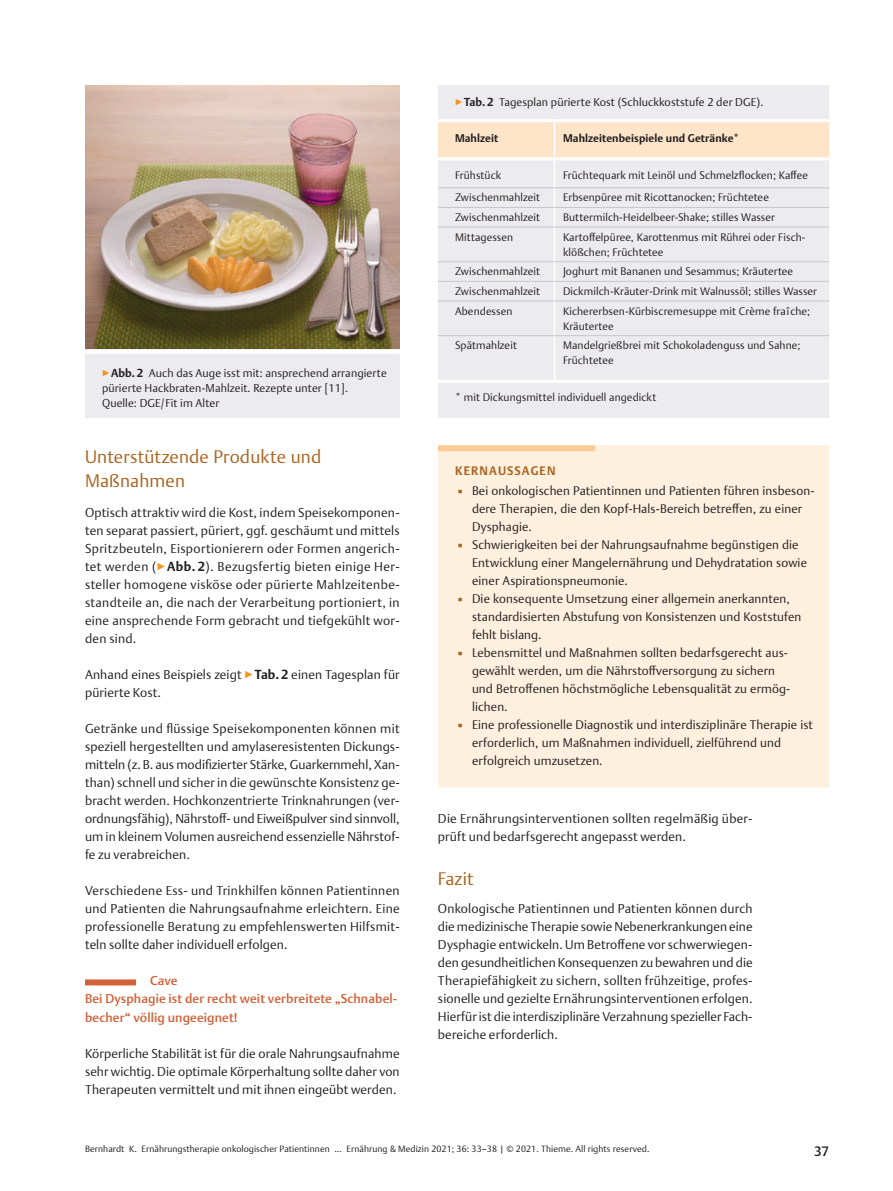
<style>
.page{position:relative;width:893px;height:1191px;background:#fff}
.page>*{position:absolute;margin:0;border:0;box-sizing:border-box;transform-origin:0 0}
.t1{font:300 18px/24px "Thieme Argo 2011";letter-spacing:.01em;color:#a96520}
.t2{font:500 13.5px "Thieme Argo 2011";color:#231f20}
.t3{font:300 12.75px/18px "Thieme Argo 2011";letter-spacing:.01em;color:#231f20;text-align:justify}
.t4{font:500 12.75px/18px "Thieme Argo 2011";letter-spacing:.01em;color:#d26038}
.t5{font:300 12.3px/18px "Thieme Argo 2011";letter-spacing:.01em;color:#231f20}
.t6{font:700 12px "Thieme Argo 2011";letter-spacing:.1em;color:#a96520}
.t7{font:300 11.25px/15px "Thieme Argo 2011";letter-spacing:.01em;color:#231f20}
.t8{font:300 10.8px/15px "Thieme Argo 2011";letter-spacing:.01em;color:#231f20}
.t9{font:700 10.8px "Thieme Argo 2011";letter-spacing:.01em;color:#231f20}
.t10{font:300 9px "Thieme Argo 2011";letter-spacing:.01em;color:#231f20}
.s1{color:#f7931d}
.s2{font-weight:700}
.s3{color:#a96520}
</style>
<div class="page">
<div style="left:85px;top:979px;width:51px;height:6px;background:#d26038"></div>
<img style="left:85px;top:85px;width:315px;height:265px">
<div style="left:85px;top:350px;width:315px;height:68px;background:#ececee"></div>
<hr style="left:85px;top:350px;width:315px;height:4px;background:#fff">
<div style="left:438px;top:85px;width:391px;height:333px;background:#ececee"></div>
<svg style="left:438px;top:122px;width:391px;height:105px;background:#f2e9e1"></svg>
<hr style="left:554px;top:227px;width:1px;height:34px;background:#fff">
<svg style="left:554px;top:262px;width:1px;height:39px"></svg>
<hr style="left:554px;top:301px;width:1px;height:34px;background:#fff">
<hr style="left:554px;top:336px;width:1px;height:44px;background:#fff">
<hr style="left:438px;top:207px;width:116px;height:1px;background:#c7c8ca">
<hr style="left:554px;top:207px;width:275px;height:1px;background:#c7c8ca">
<hr style="left:438px;top:227px;width:116px;height:1px;background:#c7c8ca">
<hr style="left:554px;top:227px;width:275px;height:1px;background:#c7c8ca">
<hr style="left:438px;top:261px;width:116px;height:1px;background:#c7c8ca">
<hr style="left:554px;top:261px;width:275px;height:1px;background:#c7c8ca">
<hr style="left:438px;top:281px;width:116px;height:1px;background:#c7c8ca">
<hr style="left:554px;top:281px;width:275px;height:1px;background:#c7c8ca">
<hr style="left:438px;top:301px;width:116px;height:1px;background:#c7c8ca">
<hr style="left:554px;top:301px;width:275px;height:1px;background:#c7c8ca">
<hr style="left:438px;top:380px;width:116px;height:3px;background:#fff">
<hr style="left:554px;top:380px;width:275px;height:3px;background:#fff">
<hr style="left:438px;top:119px;width:116px;height:3px;background:#fff">
<hr style="left:554px;top:119px;width:275px;height:3px;background:#fff">
<hr style="left:438px;top:187px;width:116px;height:1px;background:#c7c8ca">
<hr style="left:554px;top:187px;width:275px;height:1px;background:#c7c8ca">
<hr style="left:438px;top:335px;width:116px;height:1px;background:#c7c8ca">
<hr style="left:554px;top:335px;width:275px;height:1px;background:#c7c8ca">
<div style="left:438px;top:451px;width:391px;height:336px;background:#fef0de"></div>
<div style="left:595px;top:445px;width:234px;height:6px;background:#fef0de"></div>
<div style="left:438px;top:445px;width:157px;height:6px;background:#fdcb93"></div>
<p class="t7" style="left:102px;top:365px;width:286px"><span class="s1">▶</span><span class="s2">Abb. 2</span> Auch das Auge isst mit: ansprechend arrangierte pürierte Hackbraten-Mahlzeit. Rezepte unter [11].<br>Quelle: DGE/Fit im Alter</p>
<h1 class="t1" style="left:85px;top:444px;width:238px">Unterstützende Produkte und<br>Maßnahmen</h1>
<p class="t3" style="left:85px;top:503px;width:316px">Optisch attraktiv wird die Kost, indem Speisekomponen&shy;ten separat passiert, püriert, ggf. geschäumt und mittels Spritzbeuteln, Eisportionierern oder Formen angerich&shy;tet werden (<span class="s1">▶</span><span class="s2">Abb. 2</span>). Bezugsfertig bieten einige Her&shy;steller homogene visköse oder pürierte Mahlzeitenbe&shy;standteile an, die nach der Verarbeitung portioniert, in eine ansprechende Form gebracht und tiefgekühlt wor&shy;den sind.</p>
<p class="t3" style="left:85px;top:665px;width:316px">Anhand eines Beispiels zeigt <span class="s1">▶</span><span class="s2">Tab. 2</span> einen Tagesplan für pürierte Kost.</p>
<p class="t3" style="left:85px;top:719px;width:316px">Getränke und flüssige Speisekomponenten können mit speziell hergestellten und amylaseresistenten Dickungs&shy;mitteln (z.B. aus modifizierter Stärke, Guarkernmehl, Xan&shy;than) schnell und sicher in die gewünschte Konsistenz ge&shy;bracht werden. Hochkonzentrierte Trinknahrungen (ver&shy;ordnungsfähig), Nährstoff- und Eiweißpulver sind sinnvoll, um in kleinem Volumen ausreichend essenzielle Nährstof&shy;fe zu verabreichen.</p>
<p class="t3" style="left:85px;top:881px;width:316px">Verschiedene Ess- und Trinkhilfen können Patientinnen und Patienten die Nahrungsaufnahme erleichtern. Eine professionelle Beratung zu empfehlenswerten Hilfsmit&shy;teln sollte daher individuell erfolgen.</p>
<p class="t4" style="left:85px;top:971px;width:314px;text-indent:65px">Cave<br>Bei Dysphagie ist der recht weit verbreitete „Schnabel&shy;becher“ völlig ungeeignet!</p>
<p class="t3" style="left:85px;top:1043px;width:316px">Körperliche Stabilität ist für die orale Nahrungsaufnahme sehr wichtig. Die optimale Körperhaltung sollte daher von Therapeuten vermittelt und mit ihnen eingeübt werden.</p>
<p class="t7" style="left:455px;top:94px;width:310px"><span class="s1">▶</span><span class="s2">Tab. 2</span> Tagesplan pürierte Kost (Schluckkoststufe 2 der DGE).</p>
<p class="t9" style="left:455px;top:131px;width:45px">Mahlzeit</p>
<p class="t9" style="left:563px;top:131px;width:178px">Mahlzeitenbeispiele und Getränke*</p>
<p class="t8" style="left:455px;top:168px;width:48px">Frühstück</p>
<p class="t8" style="left:563px;top:168px;width:247px">Früchtequark mit Leinöl und Schmelzflocken; Kaffee</p>
<p class="t8" style="left:455px;top:190px;width:87px">Zwischenmahlzeit</p>
<p class="t8" style="left:563px;top:190px;width:207px">Erbsenpüree mit Ricottanocken; Früchtetee</p>
<p class="t8" style="left:455px;top:209px;width:87px">Zwischenmahlzeit</p>
<p class="t8" style="left:563px;top:209px;width:213px">Buttermilch-Heidelbeer-Shake; stilles Wasser</p>
<p class="t8" style="left:455px;top:229px;width:60px">Mittagessen</p>
<p class="t8" style="left:563px;top:229px;width:244px">Kartoffelpüree, Karottenmus mit Rührei oder Fisch&shy;klößchen; Früchtetee</p>
<p class="t8" style="left:455px;top:264px;width:87px">Zwischenmahlzeit</p>
<p class="t8" style="left:563px;top:264px;width:232px">Joghurt mit Bananen und Sesammus; Kräutertee</p>
<p class="t8" style="left:455px;top:283px;width:87px">Zwischenmahlzeit</p>
<p class="t8" style="left:563px;top:283px;width:256px">Dickmilch-Kräuter-Drink mit Walnussöl; stilles Wasser</p>
<p class="t8" style="left:455px;top:303px;width:59px">Abendessen</p>
<p class="t8" style="left:563px;top:303px;width:249px">Kichererbsen-Kürbiscremesuppe mit Crème fraîche;<br>Kräutertee</p>
<p class="t8" style="left:455px;top:338px;width:63px">Spätmahlzeit</p>
<p class="t8" style="left:563px;top:338px;width:239px">Mandelgrießbrei mit Schokoladenguss und Sahne;<br>Früchtetee</p>
<p class="t8" style="left:455px;top:389px;width:203px">* mit Dickungsmittel individuell angedickt</p>
<p class="t6" style="left:455px;top:463px;width:102px">KERNAUSSAGEN</p>
<p class="t5" style="left:472px;top:481px;width:344px;text-indent:-17px"><span class="s3">▪</span> Bei onkologischen Patientinnen und Patienten führen insbeson&shy;dere Therapien, die den Kopf-Hals-Bereich betreffen, zu einer<br>Dysphagie.</p>
<p class="t5" style="left:472px;top:535px;width:337px;text-indent:-17px"><span class="s3">▪</span> Schwierigkeiten bei der Nahrungsaufnahme begünstigen die<br>Entwicklung einer Mangelernährung und Dehydratation sowie einer Aspirationspneumonie.</p>
<p class="t5" style="left:472px;top:589px;width:331px;text-indent:-17px"><span class="s3">▪</span> Die konsequente Umsetzung einer allgemein anerkannten, standardisierten Abstufung von Konsistenzen und Koststufen fehlt bislang.</p>
<p class="t5" style="left:472px;top:643px;width:319px;text-indent:-17px"><span class="s3">▪</span> Lebensmittel und Maßnahmen sollten bedarfsgerecht aus&shy;gewählt werden, um die Nährstoffversorgung zu sichern und Betroffenen höchstmögliche Lebensqualität zu ermög&shy;lichen.</p>
<p class="t5" style="left:472px;top:715px;width:343px;text-indent:-17px"><span class="s3">▪</span> Eine professionelle Diagnostik und interdisziplinäre Therapie ist erforderlich, um Maßnahmen individuell, zielführend und erfolgreich umzusetzen.</p>
<p class="t3" style="left:438px;top:809px;width:316px">Die Ernährungsinterventionen sollten regelmäßig über&shy;prüft und bedarfsgerecht angepasst werden.</p>
<h1 class="t1" style="left:438px;top:866px;width:37px">Fazit</h1>
<p class="t3" style="left:438px;top:899px;width:316px">Onkologische Patientinnen und Patienten können durch die medizinische Therapie sowie Nebenerkrankungen eine Dysphagie entwickeln. Um Betroffene vor schwerwiegen&shy;den gesundheitlichen Konsequenzen zu bewahren und die Therapiefähigkeit zu sichern, sollten frühzeitige, profes&shy;sionelle und gezielte Ernährungsinterventionen erfolgen.<br>Hierfür ist die interdisziplinäre Verzahnung spezieller Fach&shy;bereiche erforderlich.</p>
<p class="t10" style="left:85px;top:1143px;width:566px">Bernhardt K. Ernährungstherapie onkologischer Patientinnen ... Ernährung &amp; Medizin 2021; 36: 33–38 | © 2021. Thieme. All rights reserved.</p>
<p class="t2" style="left:814px;top:1142px;width:17px">37</p>
</div>
